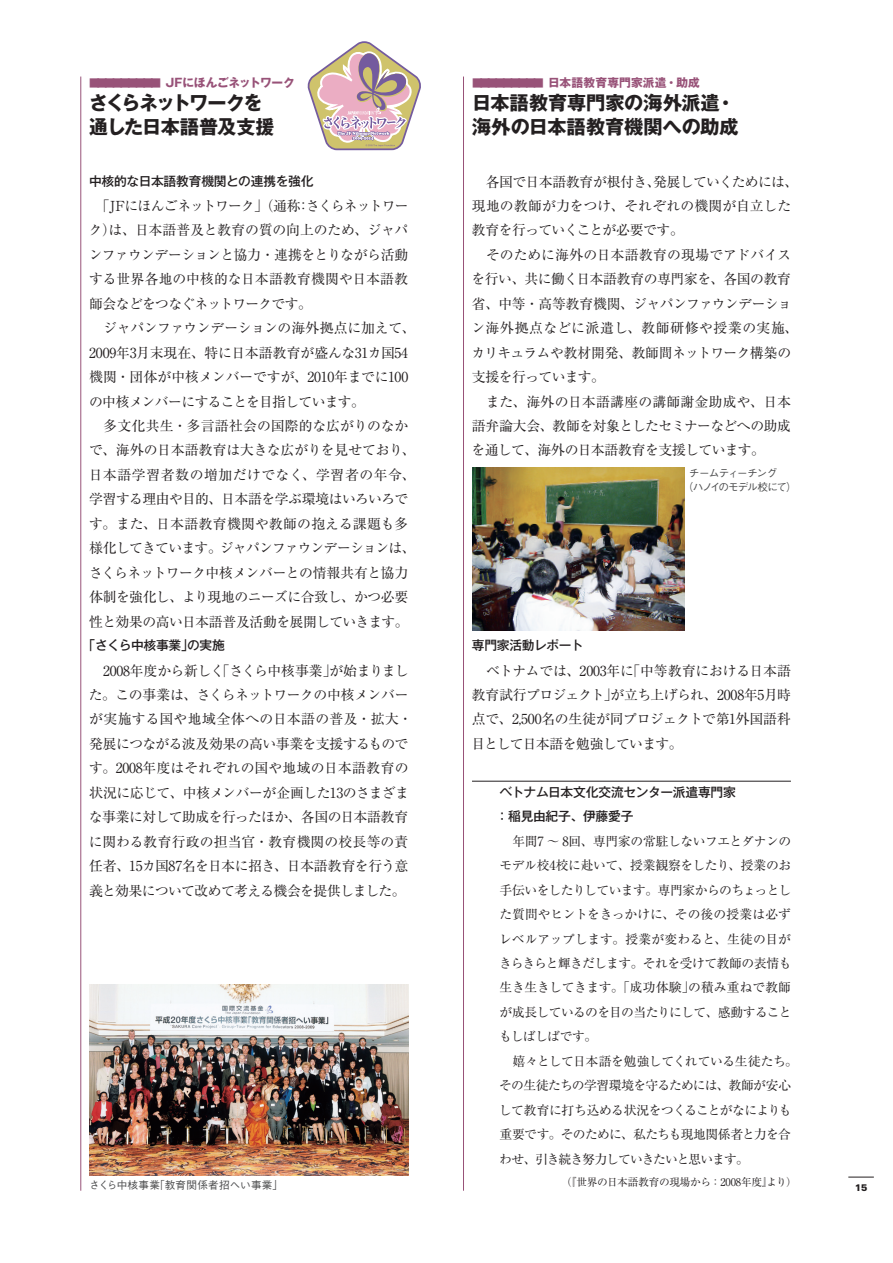
<style>
.page{position:relative;width:893px;height:1263px;background:#fff}
.page>*{position:absolute;margin:0;border:0;box-sizing:border-box;transform-origin:0 0}
.t1{font:700 19.2px/23.4px "Gothic MB101 Pro";letter-spacing:-.01em;color:#231f20}
.t2{font:700 19.2px/23.4px "Gothic MB101 Pro";letter-spacing:-.055em;color:#231f20}
.t3{font:13.8px/24.5px "Ryumin Pro";letter-spacing:-.02em;color:#231f20}
.t4{font:12.75px/24.5px "Ryumin Pro";letter-spacing:-.035em;color:#231f20}
.t5{font:500 12.75px/24.5px "Gothic MB101 Pro";letter-spacing:-.02em;color:#231f20}
.t6{font:700 11.7px "Gothic MB101 Pro";color:#985278}
.t7{font:700 11.7px "Gothic MB101 Pro";letter-spacing:-.02em;color:#985278}
.t8{font:10.65px "Ryumin Pro";letter-spacing:-.02em;color:#231f20}
.t9{font:500 10.65px/13.8px "Gothic BBB Pro";letter-spacing:-.095em;color:#4b4c4d}
.t10{font:500 10.65px "Gothic BBB Pro";letter-spacing:.02em;color:#4b4c4d}
.t11{font:900 9.6px "Zurich BT";color:#231f20}
.s1{font-size:10.65px}
</style>
<div class="page">
<svg style="left:848px;top:1177px;width:26px;height:1px"></svg>
<hr style="left:81px;top:77px;width:1px;height:1114px;background:#985278">
<hr style="left:463px;top:77px;width:1px;height:1114px;background:#985278">
<hr style="left:472px;top:781px;width:319px;height:1px;background:#231f20">
<svg style="left:307px;top:41px;width:114px;height:110px"></svg>
<img style="left:89px;top:984px;width:319px;height:192px">
<img style="left:472px;top:468px;width:213px;height:162px">
<p class="t7" style="left:89px;top:73px;width:207px"><span class="s1">■■■■■■■■■　</span>J Fにほんごネットワーク</p>
<h1 class="t2" style="left:89px;top:89px;width:187px">さくらネットワークを通した日本語普及支援</h1>
<p class="t5" style="left:89px;top:167px;width:226px">中核的な日本語教育機関との連携を強化</p>
<p class="t3" style="left:89px;top:193px;width:329px">　「JFにほんごネットワーク」（通称：さくらネットワーク）は、日本語普及と教育の質の向上のため、ジャパンファウンデーションと協力・連携をとりながら活動する世界各地の中核的な日本語教育機関や日本語教師会などをつなぐネットワークです。<br>　ジャパンファウンデーションの海外拠点に加えて、<br>2009年3月末現在、特に日本語教育が盛んな31カ国54機関・団体が中核メンバーですが、2010年までに100の中核メンバーにすることを目指しています。<br>　多文化共生・多言語社会の国際的な広がりのなかで、海外の日本語教育は大きな広がりを見せており、日本語学習者数の増加だけでなく、学習者の年令、学習する理由や目的、日本語を学ぶ環境はいろいろです。また、日本語教育機関や教師の抱える課題も多様化してきています。ジャパンファウンデーションは、さくらネットワーク中核メンバーとの情報共有と協力体制を強化し、より現地のニーズに合致し、かつ必要性と効果の高い日本語普及活動を展開していきます。</p>
<p class="t5" style="left:83px;top:631px;width:144px">「さくら中核事業」の実施</p>
<p class="t3" style="left:89px;top:657px;width:325px">　2008年度から新しく「さくら中核事業」が始まりました。この事業は、さくらネットワークの中核メンバーが実施する国や地域全体への日本語の普及・拡大・発展につながる波及効果の高い事業を支援するものです。2008年度はそれぞれの国や地域の日本語教育の状況に応じて、中核メンバーが企画した13のさまざまな事業に対して助成を行ったほか、各国の日本語教育に関わる教育行政の担当官・教育機関の校長等の責任者、15カ国87名を日本に招き、日本語教育を行う意義と効果について改めて考える機会を提供しました。</p>
<p class="t10" style="left:89px;top:1177px;width:195px">さくら中核事業「教育関係者招へい事業」</p>
<p class="t6" style="left:472px;top:73px;width:229px"><span class="s1">■■■■■■■■■　</span>日本語教育専門家派遣・助成</p>
<h1 class="t1" style="left:472px;top:89px;width:268px">日本語教育専門家の海外派遣・海外の日本語教育機関への助成</h1>
<p class="t3" style="left:471px;top:168px;width:328px">　各国で日本語教育が根付き、発展していくためには、現地の教師が力をつけ、それぞれの機関が自立した教育を行っていくことが必要です。<br>　そのために海外の日本語教育の現場でアドバイスを行い、共に働く日本語教育の専門家を、各国の教育省、中等・高等教育機関、ジャパンファウンデーション海外拠点などに派遣し、教師研修や授業の実施、カリキュラムや教材開発、教師間ネットワーク構築の支援を行っています。<br>　また、海外の日本語講座の講師謝金助成や、日本語弁論大会、教師を対象としたセミナーなどへの助成を通して、海外の日本語教育を支援しています。</p>
<p class="t9" style="left:683px;top:465px;width:116px;text-indent:6px">チームティーチング<br>（ハノイのモデル校にて）</p>
<p class="t5" style="left:472px;top:631px;width:113px">専門家活動レポート</p>
<p class="t3" style="left:471px;top:657px;width:321px;text-align:justify">　ベトナムでは、2003年に「中等教育における日本語教育試行プロジェクト」が立ち上げられ、2008年5月時点で、2,500名の生徒が同プロジェクトで第1外国語科目として日本語を勉強しています。</p>
<p class="t5" style="left:496px;top:778px;width:241px">ベトナム日本文化交流センター派遣専門家：稲見由紀子、伊藤愛子</p>
<p class="t4" style="left:499px;top:828px;width:301px">　年間7 〜 8回、専門家の常駐しないフエとダナンのモデル校4校に赴いて、授業観察をしたり、授業のお手伝いをしたりしています。専門家からのちょっとした質問やヒントをきっかけに、その後の授業は必ずレベルアップします。授業が変わると、生徒の目がきらきらと輝きだします。それを受けて教師の表情も生き生きしてきます。「成功体験」の積み重ねで教師が成長しているのを目の当たりにして、感動することもしばしばです。<br>　嬉々として日本語を勉強してくれている生徒たち。その生徒たちの学習環境を守るためには、教師が安心して教育に打ち込める状況をつくることがなによりも重要です。そのために、私たちも現地関係者と力を合わせ、引き続き努力していきたいと思います。</p>
<p class="t8" style="left:561px;top:1174px;width:237px">（『世界の日本語教育の現場から：2008年度』より）</p>
<p class="t11" style="left:855px;top:1182px;width:14px">15</p>
</div>
